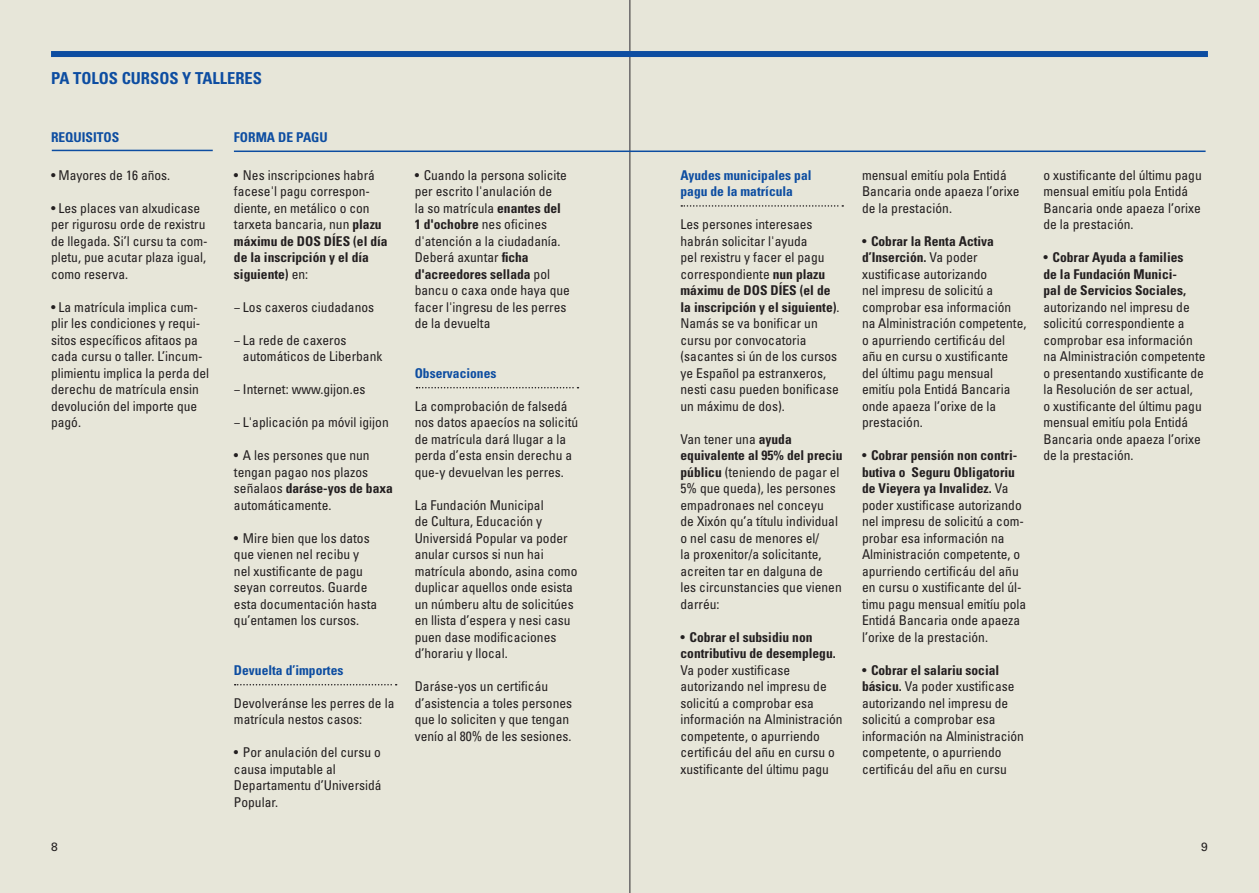
<style>
.page{position:relative;width:1259px;height:893px;background:#fff}
.page>*{position:absolute;margin:0;border:0;box-sizing:border-box;transform-origin:0 0}
.t1{font:700 condensed 16.5px "Univers LT Std";color:#0d4da1}
.t2{font:condensed 13.5px/16.5px "Univers LT Std";color:#231f20}
.t3{font:700 condensed 13.5px/16.5px "Univers LT Std";color:#231f20}
.t4{font:700 condensed 13.5px "Univers LT Std";color:#0d4da1}
.t5{font:12px "Univers LT Std";color:#231f20}
.s1{font-weight:400}
.s2{font-weight:700}
</style>
<div class="page">
<div style="left:630px;top:0;width:629px;height:893px;background:#e7e6d9"></div>
<div style="left:0;top:0;width:629px;height:893px;background:#e7e6d9"></div>
<hr style="left:629px;top:0;width:1px;height:893px;background:#231f20">
<div style="left:51px;top:51px;width:1157px;height:6px;background:#0d4da1"></div>
<hr style="left:234px;top:151px;width:971px;height:1px;background:#0d4da1">
<hr style="left:52px;top:150px;width:161px;height:1px;background:#0d4da1">
<svg style="left:416px;top:387px;width:162px;height:1px"></svg>
<svg style="left:235px;top:684px;width:162px;height:1px"></svg>
<svg style="left:681px;top:205px;width:162px;height:2px"></svg>
<p class="t1" style="left:51px;top:68px;width:212px">PA TOLOS CURSOS Y TALLERES</p>
<p class="t4" style="left:51px;top:129px;width:70px">REQUISITOS</p>
<p class="t2" style="left:51px;top:167px;width:121px">• Mayores de 16 años.</p>
<p class="t2" style="left:51px;top:200px;width:158px">• Les places van alxudicase per rigurosu orde de rexistru de llegada. Si’l cursu ta com&shy;pletu, pue acutar plaza igual, como reserva.</p>
<p class="t2" style="left:51px;top:299px;width:160px">• La matrícula implica cum&shy;plir les condiciones y requi&shy;sitos específicos afitaos pa cada cursu o taller. L’incum&shy;plimientu implica la perda del derechu de matrícula ensin devolución del importe que pagó.</p>
<p class="t4" style="left:234px;top:129px;width:95px">FORMA DE PAGU</p>
<p class="t2" style="left:234px;top:167px;width:142px">• Nes inscripciones habrá facese'l pagu correspon-</p>
<p class="t3" style="left:234px;top:200px;width:155px"><span class="s1">diente, en metálico o con tarxeta bancaria, nun</span> plazu máximu de DOS DÍES (el día de la inscripción y el día siguiente) <span class="s1">en:</span></p>
<p class="t2" style="left:234px;top:299px;width:142px">− Los caxeros ciudadanos</p>
<p class="t2" style="left:234px;top:332px;width:114px">− La rede de caxeros</p>
<p class="t2" style="left:243px;top:348px;width:141px">automáticos de Liberbank</p>
<p class="t2" style="left:234px;top:381px;width:133px">− Internet: www.gijon.es</p>
<p class="t2" style="left:234px;top:414px;width:156px">− L'aplicación pa móvil igijon</p>
<p class="t2" style="left:234px;top:447px;width:160px">• A les persones que nun tengan pagao nos plazos señalaos <span class="s2">daráse-yos de baxa </span>automáticamente.</p>
<p class="t2" style="left:234px;top:530px;width:145px">• Mire bien que los datos que vienen nel recibu y nel xustificante de pagu seyan correutos. Guarde esta documentación hasta qu’entamen los cursos.</p>
<p class="t4" style="left:234px;top:662px;width:111px">Devuelta d’importes</p>
<p class="t2" style="left:234px;top:695px;width:162px">Devolveránse les perres de la matrícula nestos casos:</p>
<p class="t2" style="left:234px;top:744px;width:148px">• Por anulación del cursu o causa imputable al</p>
<p class="t2" style="left:234px;top:777px;width:149px">Departamentu d’Universidá<br>Popular.</p>
<p class="t2" style="left:415px;top:167px;width:157px">• Cuando la persona solicite per escrito l'anulación de<br>la so matrícula <span class="s2">enantes del<br>1 d'ochobre</span> nes oficines d'atención a la ciudadanía.<br>Deberá axuntar <span class="s2">ficha d'acreedores sellada</span> pol bancu o caxa onde haya que facer l'ingresu de les perres de la devuelta</p>
<p class="t4" style="left:415px;top:365px;width:83px">Observaciones</p>
<p class="t2" style="left:415px;top:398px;width:165px">La comprobación de falsedá nos datos apaecíos na solicitú de matrícula dará llugar a la perda d’esta ensin derechu a que-y devuelvan les perres.</p>
<p class="t2" style="left:415px;top:497px;width:164px">La Fundación Municipal<br>de Cultura, Educación y<br>Universidá Popular va poder anular cursos si nun hai matrícula abondo, asina como duplicar aquellos onde esista un númberu altu de solicitúes en llista d’espera y nesi casu puen dase modificaciones d’horariu y llocal.</p>
<p class="t2" style="left:415px;top:678px;width:159px">Daráse-yos un certificáu d’asistencia a toles persones que lo soliciten y que tengan venío al 80% de les sesiones.</p>
<p class="t4" style="left:680px;top:167px;width:132px">Ayudes municipales pal</p>
<p class="t4" style="left:680px;top:183px;width:114px">pagu de la matrícula</p>
<p class="t2" style="left:680px;top:216px;width:160px">Les persones interesaes habrán solicitar l'ayuda<br>pel rexistru y facer el pagu correspondiente <span class="s2">nun plazu máximu de DOS DÍES (el de la inscripción y el siguiente)</span>.<br>Namás se va bonificar un cursu por convocatoria (sacantes si ún de los cursos ye Español pa estranxeros, nesti casu pueden bonificase un máximu de dos).</p>
<p class="t2" style="left:680px;top:431px;width:163px">Van tener una <span class="s2">ayuda equivalente al 95% del preciu públicu</span> (teniendo de pagar el<br>5% que queda), les persones empadronaes nel conceyu<br>de Xixón qu’a títulu individual o nel casu de menores el/<br>la proxenitor/a solicitante, acreiten tar en dalguna de<br>les circunstancies que vienen darréu:</p>
<p class="t2" style="left:680px;top:629px;width:163px">• <span class="s2">Cobrar el subsidiu non contributivu de desemplegu.<br></span>Va poder xustificase autorizando nel impresu de solicitú a comprobar esa información na Alministración competente, o apurriendo certificáu del añu en cursu o xustificante del últimu pagu</p>
<p class="t2" style="left:862px;top:167px;width:159px">mensual emitíu pola Entidá<br>Bancaria onde apaeza l’orixe de la prestación.</p>
<p class="t2" style="left:862px;top:233px;width:166px">• <span class="s2">Cobrar la Renta Activa d’Inserción.</span> Va poder xustificase autorizando<br>nel impresu de solicitú a comprobar esa información na Alministración competente, o apurriendo certificáu del añu en cursu o xustificante del últimu pagu mensual emitíu pola Entidá Bancaria onde apaeza l’orixe de la prestación.</p>
<p class="t2" style="left:862px;top:447px;width:166px">• <span class="s2">Cobrar pensión non contri&shy;butiva o Seguru Obligatoriu de Vieyera ya Invalidez.</span> Va poder xustificase autorizando nel impresu de solicitú a com&shy;probar esa información na<br>Alministración competente, o apurriendo certificáu del añu en cursu o xustificante del úl&shy;timu pagu mensual emitíu pola<br>Entidá Bancaria onde apaeza l’orixe de la prestación.</p>
<p class="t2" style="left:862px;top:662px;width:163px">• <span class="s2">Cobrar el salariu social básicu.</span> Va poder xustificase autorizando nel impresu de solicitú a comprobar esa información na Alministración competente, o apurriendo certificáu del añu en cursu</p>
<p class="t2" style="left:1043px;top:167px;width:160px">o xustificante del últimu pagu mensual emitíu pola Entidá<br>Bancaria onde apaeza l’orixe de la prestación.</p>
<p class="t2" style="left:1043px;top:249px;width:163px">• <span class="s2">Cobrar Ayuda a families<br>de la Fundación Munici-<br>pal de Servicios Sociales, </span>autorizando nel impresu de solicitú correspondiente a comprobar esa información na Alministración competente o presentando xustificante de la Resolución de ser actual,<br>o xustificante del últimu pagu mensual emitíu pola Entidá<br>Bancaria onde apaeza l’orixe de la prestación.</p>
<p class="t5" style="left:51px;top:839px;width:8px">8</p>
<p class="t5" style="left:1201px;top:839px;width:8px">9</p>
</div>
